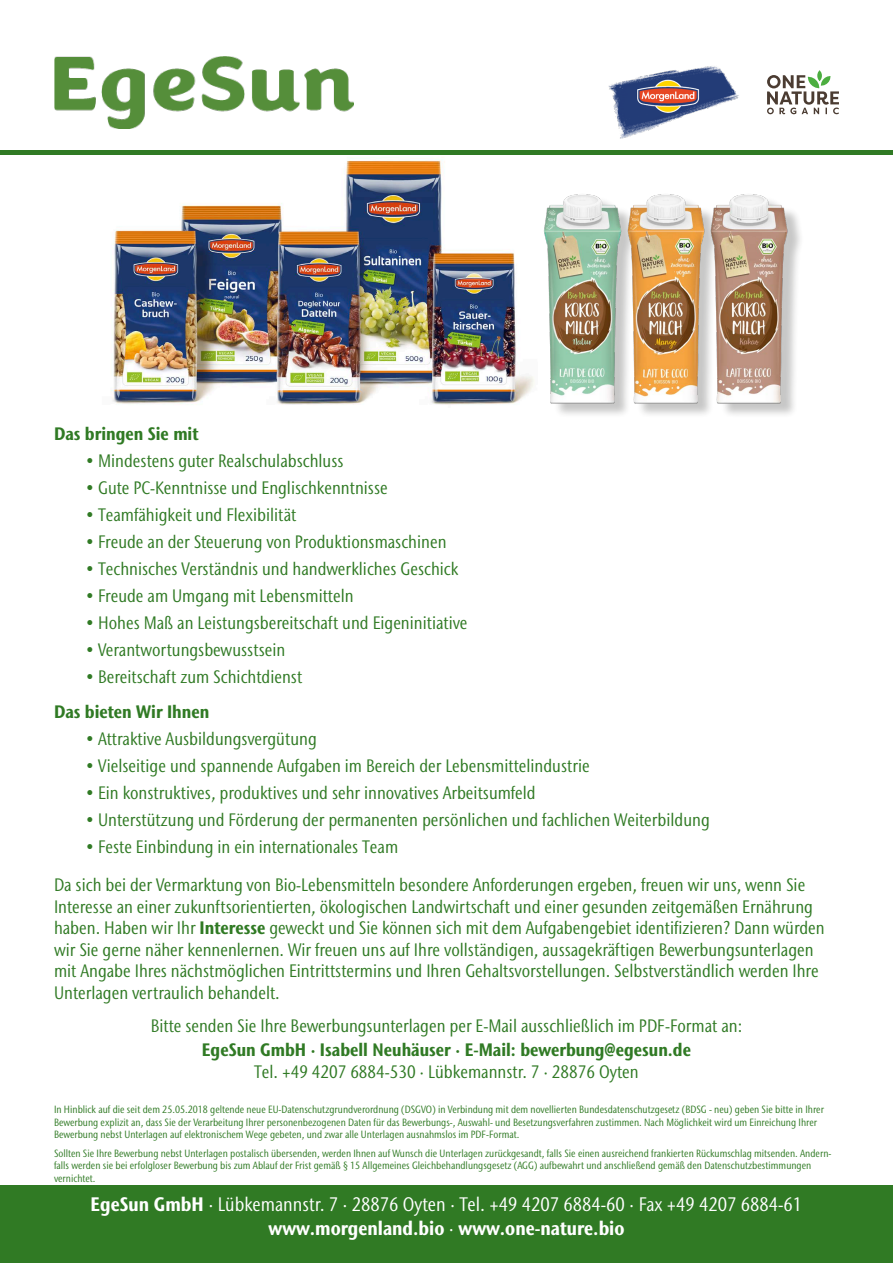
<style>
.page{position:relative;width:893px;height:1263px;background:#fff}
.page>*{position:absolute;margin:0;border:0;box-sizing:border-box;transform-origin:0 0}
.t1{font:condensed 19.5px "Stone Sans IIITC Std";color:#fff}
.t2{font:700 condensed 19.5px "Stone Sans IIITC Std";color:#fff}
.t3{font:condensed 18px/21.6px "Stone Sans IIITC Std";color:#307a24}
.t4{font:700 condensed 18px "Stone Sans IIITC Std";color:#307a24}
.t5{font:condensed 10.5px/12.6px "Stone Sans IIITC Std";color:#307a24}
.s1{font-weight:700}
.s2{font-weight:400}
</style>
<div class="page">
<img style="left:54px;top:56px;width:300px;height:72px">
<svg style="left:817px;top:70px;width:5px;height:11px"></svg>
<svg style="left:767px;top:75px;width:72px;height:39px"></svg>
<img style="left:608px;top:66px;width:131px;height:73px">
<img style="left:111px;top:157px;width:392px;height:248px">
<img style="left:742px;top:194px;width:58px;height:221px">
<img style="left:659px;top:194px;width:83px;height:221px">
<img style="left:503px;top:194px;width:156px;height:221px">
<div style="left:0;top:150px;width:893px;height:5px;background:#307a24"></div>
<div style="left:0;top:1186px;width:893px;height:77px;background:#307a24"></div>
<p class="t4" style="left:54px;top:423px;width:146px">Das bringen Sie mit</p>
<p class="t3" style="left:86px;top:450px;width:259px">• Mindestens guter Realschulabschluss</p>
<p class="t3" style="left:86px;top:477px;width:303px">• Gute PC-Kenntnisse und Englischkenntnisse</p>
<p class="t3" style="left:86px;top:504px;width:212px">• Teamfähigkeit und Flexibilität</p>
<p class="t3" style="left:86px;top:531px;width:362px">• Freude an der Steuerung von Produktionsmaschinen</p>
<p class="t3" style="left:86px;top:558px;width:374px">• Technisches Verständnis und handwerkliches Geschick</p>
<p class="t3" style="left:86px;top:585px;width:269px">• Freude am Umgang mit Lebensmitteln</p>
<p class="t3" style="left:86px;top:612px;width:383px">• Hohes Maß an Leistungsbereitschaft und Eigeninitiative</p>
<p class="t3" style="left:86px;top:639px;width:201px">• Verantwortungsbewusstsein</p>
<p class="t3" style="left:86px;top:666px;width:218px">• Bereitschaft zum Schichtdienst</p>
<p class="t4" style="left:54px;top:701px;width:157px">Das bieten Wir Ihnen</p>
<p class="t3" style="left:86px;top:728px;width:232px">• Attraktive Ausbildungsvergütung</p>
<p class="t3" style="left:86px;top:755px;width:505px">• Vielseitige und spannende Aufgaben im Bereich der Lebensmittelindustrie</p>
<p class="t3" style="left:86px;top:782px;width:451px">• Ein konstruktives, produktives und sehr innovatives Arbeitsumfeld</p>
<p class="t3" style="left:86px;top:809px;width:625px">• Unterstützung und Förderung der permanenten persönlichen und fachlichen Weiterbildung</p>
<p class="t3" style="left:86px;top:836px;width:314px">• Feste Einbindung in ein internationales Team</p>
<p class="t3" style="left:54px;top:874px;width:772px">Da sich bei der Vermarktung von Bio-Lebensmitteln besondere Anforderungen ergeben, freuen wir uns, wenn Sie Interesse an einer zukunftsorientierten, ökologischen Landwirtschaft und einer gesunden zeitgemäßen Ernährung haben. Haben wir Ihr <span class="s1">Interesse</span> geweckt und Sie können sich mit dem Aufgabengebiet identifizieren? Dann würden wir Sie gerne näher kennenlernen. Wir freuen uns auf Ihre vollständigen, aussagekräftigen Bewerbungsunterlagen mit Angabe Ihres nächstmöglichen Eintrittstermins und Ihren Gehaltsvorstellungen. Selbstverständlich werden Ihre Unterlagen vertraulich behandelt.</p>
<p class="t3" style="left:151px;top:1015px;width:593px">Bitte senden Sie Ihre Bewerbungsunterlagen per E-Mail ausschließlich im PDF-Format an:</p>
<p class="t4" style="left:202px;top:1038px;width:491px">EgeSun GmbH · Isabell Neuhäuser · E-Mail: bewerbung@egesun.de</p>
<p class="t3" style="left:254px;top:1061px;width:386px">Tel. +49 4207 6884-530 · Lübkemannstr. 7 · 28876 Oyten</p>
<p class="t5" style="left:54px;top:1103px;width:771px">In Hinblick auf die seit dem 25.05.2018 geltende neue EU-Datenschutzgrundverordnung (DSGVO) in Verbindung mit dem novellierten Bundesdatenschutzgesetz (BDSG - neu) geben Sie bitte in Ihrer<br>Bewerbung explizit an, dass Sie der Verarbeitung Ihrer personenbezogenen Daten für das Bewerbungs-, Auswahl- und Besetzungsverfahren zustimmen. Nach Möglichkeit wird um Einreichung Ihrer<br>Bewerbung nebst Unterlagen auf elektronischem Wege gebeten, und zwar alle Unterlagen ausnahmslos im PDF-Format.</p>
<p class="t5" style="left:54px;top:1147px;width:779px">Sollten Sie Ihre Bewerbung nebst Unterlagen postalisch übersenden, werden Ihnen auf Wunsch die Unterlagen zurückgesandt, falls Sie einen ausreichend frankierten Rückumschlag mitsenden. Andern&shy;falls werden sie bei erfolgloser Bewerbung bis zum Ablauf der Frist gemäß § 15 Allgemeines Gleichbehandlungsgesetz (AGG) aufbewahrt und anschließend gemäß den Datenschutzbestimmungen vernichtet.</p>
<p class="t1" style="left:91px;top:1192px;width:713px"><span class="s1">EgeSun GmbH</span> · Lübkemannstr. 7 · 28876 Oyten · Tel. +49 4207 6884-60 · Fax +49 4207 6884-61</p>
<p class="t2" style="left:268px;top:1215px;width:358px">www.morgenland.bio <span class="s2">·</span> www.one-nature.bio</p>
</div>
